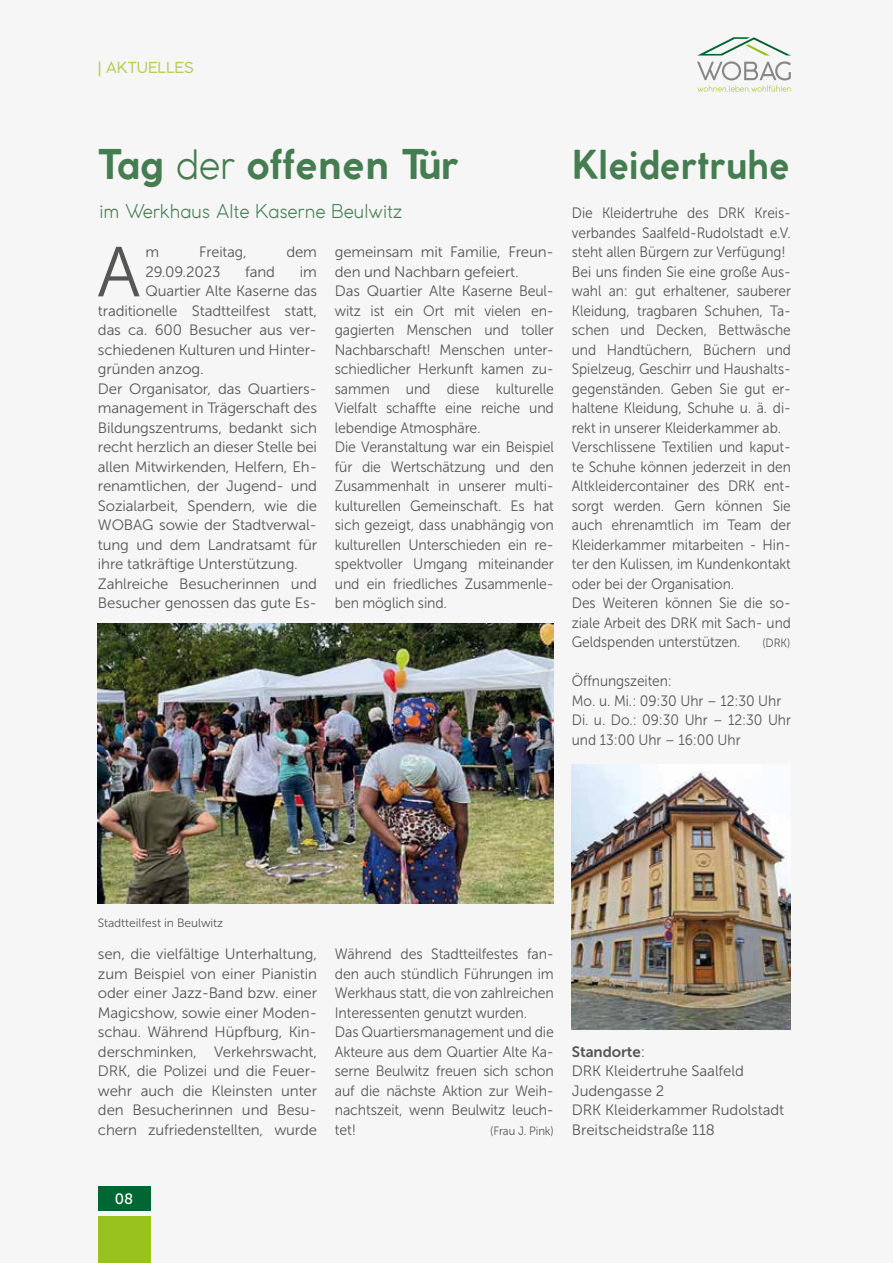
<style>
.page{position:relative;width:893px;height:1263px;background:#f7f6f7}
.page>*{position:absolute;margin:0;border:0;box-sizing:border-box;transform-origin:0 0}
.t1{font:70.5px "Museo Sans 300";color:#565655}
.t2{font:700 40.5px "Coco Gothic";letter-spacing:-.005em;color:#457d51}
.t3{font:700 39px "Coco Gothic";color:#457d51;scale:.92 1}
.t4{font:300 18.75px "Coco Gothic";color:#457d51}
.t5{font:15px/19.5px "Museo Sans 300";letter-spacing:-.01em;color:#565655}
.t6{font:15px/19.5px "Museo Sans 300";letter-spacing:-.01em;color:#565655;scale:.92 1}
.t7{font:15px/19.5px "Museo Sans 300";letter-spacing:-.01em;color:#565655;scale:.94 1}
.t8{font:15px "Coco Gothic";letter-spacing:-.005em;color:#b0cd54}
.t9{font:15px "Museo Sans 700";letter-spacing:-.005em;color:#565655}
.t10{font:15px "Museo Sans 300";letter-spacing:-.01em;color:#565655;scale:.96 1}
.t11{font:15px "Museo Sans 500";color:#fff}
.t12{font:12px "Museo Sans 300";letter-spacing:-.005em;color:#565655}
.t13{font:12px "Museo Sans 300";letter-spacing:-.005em;color:#565655;scale:.94 1}
.t14{font:12px "Museo Sans 300";letter-spacing:-.005em;color:#565655;scale:.92 1}
.s1{font-weight:300}
.s2{font-family:"Museo Sans 300"}
</style>
<div class="page">
<svg style="left:697px;top:37px;width:94px;height:55px"></svg>
<div style="left:98px;top:1186px;width:53px;height:24px;background:#063"></div>
<div style="left:98px;top:1216px;width:53px;height:47px;background:#98c21d"></div>
<img style="left:98px;top:624px;width:456px;height:280px">
<img style="left:572px;top:764px;width:219px;height:265px">
<p class="t8" style="left:98px;top:56px;width:97px">| AKTUELLES</p>
<h2 class="t2" style="left:98px;top:134px;width:362px">Tag <span class="s1">der</span> offenen Tür</h2>
<p class="t4" style="left:100px;top:197px;width:304px">im Werkhaus Alte Kaserne Beulwitz</p>
<h1 class="t1" style="left:97px;top:234px;width:45px">A</h1>
<p class="t5" style="left:145px;top:243px;width:15px">m</p>
<p class="t10" style="left:199px;top:244px;width:51px">Freitag,</p>
<p class="t5" style="left:286px;top:243px;width:32px">dem</p>
<p class="t5" style="left:335px;top:243px;width:221px">gemeinsam mit Familie, Freun&shy;den und Nachbarn gefeiert.<br>Das Quartier Alte Kaserne Beul&shy;witz ist ein Ort mit vielen en&shy;gagierten Menschen und toller<br>Nachbarschaft! Menschen unter&shy;schiedlicher Herkunft kamen zu&shy;sammen und diese kulturelle<br>Vielfalt schaffte eine reiche und lebendige Atmosphäre.<br>Die Veranstaltung war ein Beispiel für die Wertschätzung und den<br>Zusammenhalt in unserer multi&shy;kulturellen Gemeinschaft. Es hat sich gezeigt, dass unabhängig von kulturellen Unterschieden ein re&shy;spektvoller Umgang miteinander und ein friedliches Zusammenle&shy;ben möglich sind.</p>
<p class="t5" style="left:145px;top:262px;width:77px">29.09.2023</p>
<p class="t5" style="left:245px;top:262px;width:31px">fand</p>
<p class="t5" style="left:300px;top:262px;width:19px">im</p>
<p class="t5" style="left:145px;top:282px;width:173px">Quartier Alte Kaserne das</p>
<p class="t5" style="left:98px;top:301px;width:221px">traditionelle Stadtteilfest statt,</p>
<p class="t5" style="left:98px;top:321px;width:221px">das ca. 600 Besucher aus ver-</p>
<p class="t5" style="left:98px;top:340px;width:221px">schiedenen Kulturen und Hinter-</p>
<p class="t5" style="left:98px;top:360px;width:107px">gründen anzog.</p>
<p class="t5" style="left:98px;top:379px;width:221px">Der Organisator, das Quartiers-</p>
<p class="t5" style="left:98px;top:399px;width:221px">management in Trägerschaft des</p>
<p class="t5" style="left:98px;top:418px;width:221px">Bildungszentrums, bedankt sich</p>
<p class="t5" style="left:98px;top:438px;width:220px">recht herzlich an dieser Stelle bei</p>
<p class="t5" style="left:98px;top:457px;width:221px">allen Mitwirkenden, Helfern, Eh-</p>
<p class="t5" style="left:98px;top:477px;width:221px">renamtlichen, der Jugend- und</p>
<p class="t5" style="left:98px;top:496px;width:221px">Sozialarbeit, Spendern, wie die</p>
<p class="t5" style="left:98px;top:516px;width:221px">WOBAG sowie der Stadtverwal-</p>
<p class="t5" style="left:98px;top:535px;width:221px">tung und dem Landratsamt für</p>
<p class="t5" style="left:98px;top:555px;width:201px">ihre tatkräftige Unterstützung.</p>
<p class="t5" style="left:98px;top:574px;width:221px">Zahlreiche Besucherinnen und</p>
<p class="t5" style="left:98px;top:594px;width:221px">Besucher genossen das gute Es-</p>
<h3 class="t3" style="left:572px;top:136px;width:238px">Kleidertruhe</h3>
<p class="t6" style="left:572px;top:204px;width:240px">Die Kleidertruhe des DRK Kreis&shy;verbandes Saalfeld-Rudolstadt e.V. steht allen Bürgern zur Verfügung!<br>Bei uns finden Sie eine große Aus&shy;wahl an: gut erhaltener, sauberer<br>Kleidung, tragbaren Schuhen, Ta&shy;schen und Decken, Bettwäsche und Handtüchern, Büchern und<br>Spielzeug, Geschirr und Haushalts&shy;gegenständen. Geben Sie gut er&shy;haltene Kleidung, Schuhe u. ä. di&shy;rekt in unserer Kleiderkammer ab.<br>Verschlissene Textilien und kaput&shy;te Schuhe können jederzeit in den<br>Altkleidercontainer des DRK ent&shy;sorgt werden. Gern können Sie auch ehrenamtlich im Team der<br>Kleiderkammer mitarbeiten - Hin&shy;ter den Kulissen, im Kundenkontakt oder bei der Organisation.<br>Des Weiteren können Sie die so&shy;ziale Arbeit des DRK mit Sach- und<br>Geldspenden unterstützen.</p>
<p class="t14" style="left:762px;top:637px;width:32px">(DRK)</p>
<p class="t6" style="left:572px;top:672px;width:240px">Öffnungszeiten:<br>Mo. u. Mi.: 09:30 Uhr – 12:30 Uhr<br>Di. u. Do.: 09:30 Uhr – 12:30 Uhr und 13:00 Uhr – 16:00 Uhr</p>
<p class="t12" style="left:98px;top:916px;width:127px">Stadtteilfest in Beulwitz</p>
<p class="t5" style="left:98px;top:945px;width:221px;text-align:justify">sen, die vielfältige Unterhaltung, zum Beispiel von einer Pianistin oder einer Jazz-Band bzw. einer Magicshow, sowie einer Moden&shy;schau. Während Hüpfburg, Kin&shy;derschminken, Verkehrswacht, DRK, die Polizei und die Feuer&shy;wehr auch die Kleinsten unter den Besucherinnen und Besu&shy;chern zufriedenstellten, wurde</p>
<p class="t7" style="left:335px;top:945px;width:235px">Während des Stadtteilfestes fan&shy;den auch stündlich Führungen im<br>Werkhaus statt, die von zahlreichen<br>Interessenten genutzt wurden.<br>Das Quartiersmanagement und die<br>Akteure aus dem Quartier Alte Ka&shy;serne Beulwitz freuen sich schon auf die nächste Aktion zur Weih&shy;nachtszeit, wenn Beulwitz leuch&shy;tet!</p>
<p class="t13" style="left:490px;top:1124px;width:69px">(Frau J. Pink)</p>
<p class="t9" style="left:572px;top:1043px;width:75px">Standorte<span class="s2">:</span></p>
<p class="t5" style="left:572px;top:1062px;width:214px">DRK Kleidertruhe Saalfeld<br>Judengasse 2<br>DRK Kleiderkammer Rudolstadt<br>Breitscheidstraße 118</p>
<p class="t11" style="left:115px;top:1190px;width:20px">08</p>
</div>
